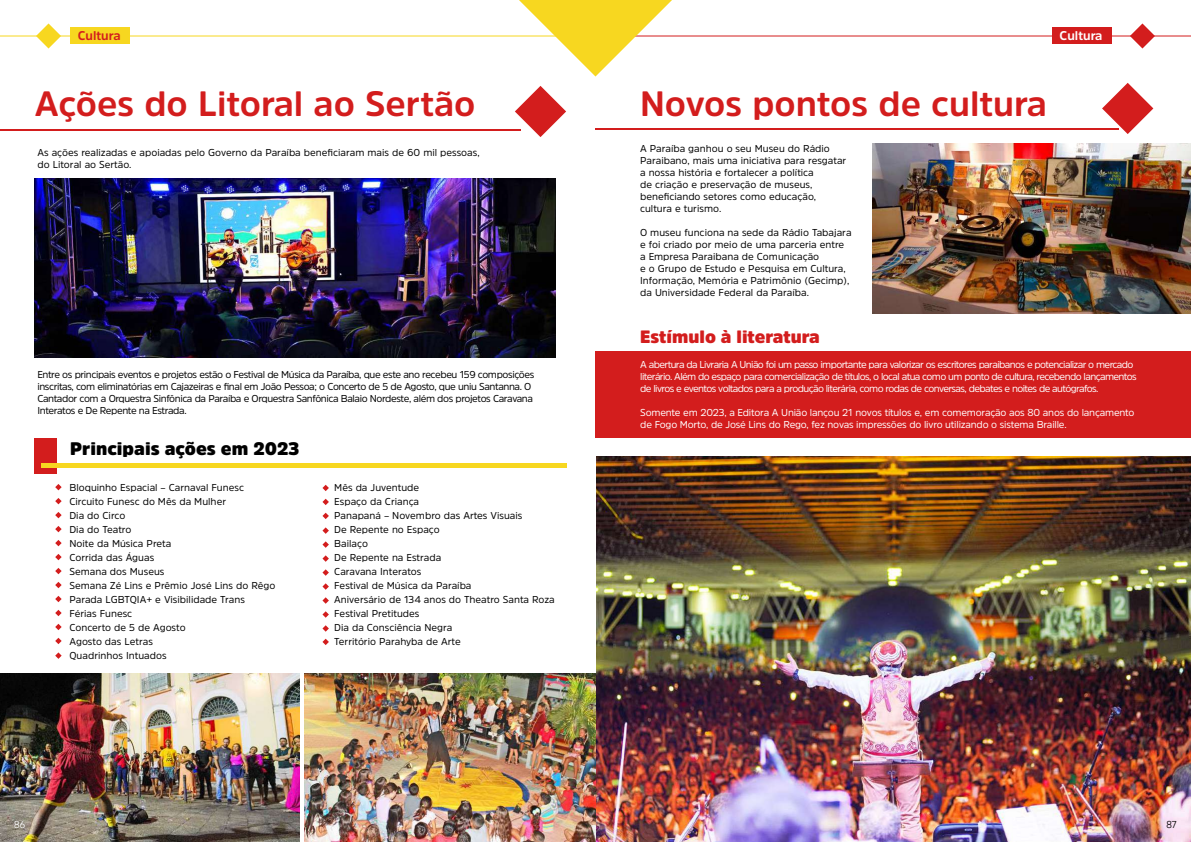
<style>
.page{position:relative;width:1191px;height:842px;background:#fff}
.page>*{position:absolute;margin:0;border:0;box-sizing:border-box;transform-origin:0 0}
.t1{font:700 35px "Amsi Pro";color:#d31d1d}
.t2{font:900 18px "Amsi Pro";color:#000}
.t3{font:900 17.7px "Amsi Pro";color:#d31d1d}
.t4{font:700 12.6px "Amsi Pro";color:#d31d1d}
.t5{font:700 12.6px "Amsi Pro";color:#fff}
.t6{font:10px/14px "Amsi Pro";color:#000}
.t7{font:10px/12px "Amsi Pro";letter-spacing:-.04em;color:#000}
.t8{font:10px/12px "Amsi Pro";letter-spacing:-.06em;color:#fff}
.t9{font:10px/12px "Amsi Pro";letter-spacing:-.02em;color:#fff}
.t10{font:10px "Gilroy";color:#000}
.t11{font:10px "Gilroy";color:#fff}
</style>
<div class="page">
<img style="left:872px;top:144px;width:319px;height:169px">
<div style="left:595px;top:351px;width:596px;height:87px;background:#d31d1d"></div>
<svg style="left:1102px;top:83px;width:51px;height:51px"></svg>
<hr style="left:595px;top:128px;width:523px;height:2px;background:#d31d1d">
<img style="left:34px;top:179px;width:521px;height:178px">
<svg style="left:515px;top:86px;width:51px;height:51px"></svg>
<hr style="left:0;top:129px;width:520px;height:2px;background:#d31d1d">
<img style="left:596px;top:456px;width:595px;height:386px">
<hr style="left:0;top:36px;width:74px;height:1px;background:#f7d720">
<hr style="left:122px;top:36px;width:476px;height:1px;background:#f7d720">
<hr style="left:595px;top:36px;width:596px;height:1px;background:#d31d1d">
<svg style="left:36px;top:23px;width:25px;height:26px"></svg>
<svg style="left:1130px;top:23px;width:25px;height:26px"></svg>
<svg style="left:519px;top:0;width:153px;height:77px"></svg>
<div style="left:70px;top:27px;width:59px;height:17px;background:#f7d720"></div>
<div style="left:1051px;top:27px;width:60px;height:17px;background:#d31d1d"></div>
<img style="left:305px;top:673px;width:290px;height:169px">
<div style="left:34px;top:439px;width:22px;height:35px;background:#d31d1d"></div>
<hr style="left:42px;top:463px;width:525px;height:4px;background:#f7d720">
<svg style="left:55px;top:484px;width:7px;height:6px"></svg>
<svg style="left:55px;top:540px;width:7px;height:6px"></svg>
<svg style="left:55px;top:596px;width:7px;height:6px"></svg>
<svg style="left:55px;top:652px;width:7px;height:7px"></svg>
<svg style="left:322px;top:527px;width:7px;height:7px"></svg>
<svg style="left:322px;top:583px;width:7px;height:7px"></svg>
<svg style="left:55px;top:512px;width:7px;height:6px"></svg>
<svg style="left:55px;top:568px;width:7px;height:6px"></svg>
<svg style="left:55px;top:624px;width:7px;height:6px"></svg>
<svg style="left:322px;top:499px;width:7px;height:6px"></svg>
<svg style="left:322px;top:555px;width:7px;height:7px"></svg>
<svg style="left:322px;top:611px;width:7px;height:7px"></svg>
<svg style="left:55px;top:498px;width:7px;height:6px"></svg>
<svg style="left:55px;top:554px;width:7px;height:6px"></svg>
<svg style="left:55px;top:610px;width:7px;height:6px"></svg>
<svg style="left:322px;top:485px;width:7px;height:6px"></svg>
<svg style="left:322px;top:541px;width:7px;height:7px"></svg>
<svg style="left:322px;top:597px;width:7px;height:7px"></svg>
<svg style="left:55px;top:526px;width:7px;height:6px"></svg>
<svg style="left:55px;top:582px;width:7px;height:6px"></svg>
<svg style="left:55px;top:638px;width:7px;height:6px"></svg>
<svg style="left:322px;top:513px;width:7px;height:6px"></svg>
<svg style="left:322px;top:569px;width:7px;height:7px"></svg>
<svg style="left:322px;top:625px;width:7px;height:7px"></svg>
<svg style="left:322px;top:639px;width:7px;height:6px"></svg>
<img style="left:0;top:673px;width:299px;height:169px">
<p class="t4" style="left:78px;top:27px;width:44px">Cultura</p>
<p class="t5" style="left:1059px;top:27px;width:44px">Cultura</p>
<h1 class="t1" style="left:35px;top:79px;width:442px">Ações do Litoral ao Sertão</h1>
<p class="t6" style="left:37px;top:146px;width:444px;line-height:12px">As ações realizadas e apoiadas pelo Governo da Paraíba beneficiaram mais de 60 mil pessoas, do Litoral ao Sertão.</p>
<p class="t7" style="left:37px;top:368px;width:498px">Entre os principais eventos e projetos estão o Festival de Música da Paraíba, que este ano recebeu 159 composições inscritas, com eliminatórias em Cajazeiras e final em João Pessoa; o Concerto de 5 de Agosto, que uniu Santanna. O Cantador com a Orquestra Sinfônica da Paraíba e Orquestra Sanfônica Balaio Nordeste, além dos projetos Caravana Interatos e De Repente na Estrada.</p>
<h2 class="t2" style="left:70px;top:436px;width:231px">Principais ações em 2023</h2>
<p class="t6" style="left:69px;top:480px;width:207px">Bloquinho Espacial – Carnaval Funesc<br>Circuito Funesc do Mês da Mulher<br>Dia do Circo<br>Dia do Teatro<br>Noite da Música Preta<br>Corrida das Águas<br>Semana dos Museus<br>Semana Zé Lins e Prêmio José Lins do Rêgo<br>Parada LGBTQIA+ e Visibilidade Trans<br>Férias Funesc<br>Concerto de 5 de Agosto<br>Agosto das Letras<br>Quadrinhos Intuados</p>
<p class="t6" style="left:334px;top:480px;width:222px">Mês da Juventude<br>Espaço da Criança<br>Panapaná – Novembro das Artes Visuais<br>De Repente no Espaço<br>Bailaço<br>De Repente na Estrada<br>Caravana Interatos<br>Festival de Música da Paraíba<br>Aniversário de 134 anos do Theatro Santa Roza<br>Festival Pretitudes<br>Dia da Consciência Negra<br>Território Parahyba de Arte</p>
<h1 class="t1" style="left:640px;top:79px;width:408px">Novos pontos de cultura</h1>
<p class="t6" style="left:640px;top:142px;width:208px;line-height:12px">A Paraíba ganhou o seu Museu do Rádio Paraibano, mais uma iniciativa para resgatar a nossa história e fortalecer a política<br>de criação e preservação de museus, beneficiando setores como educação, cultura e turismo.</p>
<p class="t6" style="left:640px;top:226px;width:213px;line-height:12px">O museu funciona na sede da Rádio Tabajara e foi criado por meio de uma parceria entre a Empresa Paraibana de Comunicação<br>e o Grupo de Estudo e Pesquisa em Cultura, Informação, Memória e Patrimônio (Gecimp), da Universidade Federal da Paraíba.</p>
<h3 class="t3" style="left:640px;top:324px;width:181px">Estímulo à literatura</h3>
<p class="t8" style="left:640px;top:358px;width:498px">A abertura da Livraria A União foi um passo importante para valorizar os escritores paraibanos e potencializar o mercado literário. Além do espaço para comercialização de títulos, o local atua como um ponto de cultura, recebendo lançamentos de livros e eventos voltados para a produção literária, como rodas de conversas, debates e noites de autógrafos.</p>
<p class="t9" style="left:640px;top:406px;width:496px">Somente em 2023, a Editora A União lançou 21 novos títulos e, em comemoração aos 80 anos do lançamento de Fogo Morto, de José Lins do Rego, fez novas impressões do livro utilizando o sistema Braille.</p>
<p class="t11" style="left:14px;top:818px;width:12px">86</p>
<p class="t10" style="left:1166px;top:818px;width:12px">87</p>
</div>
